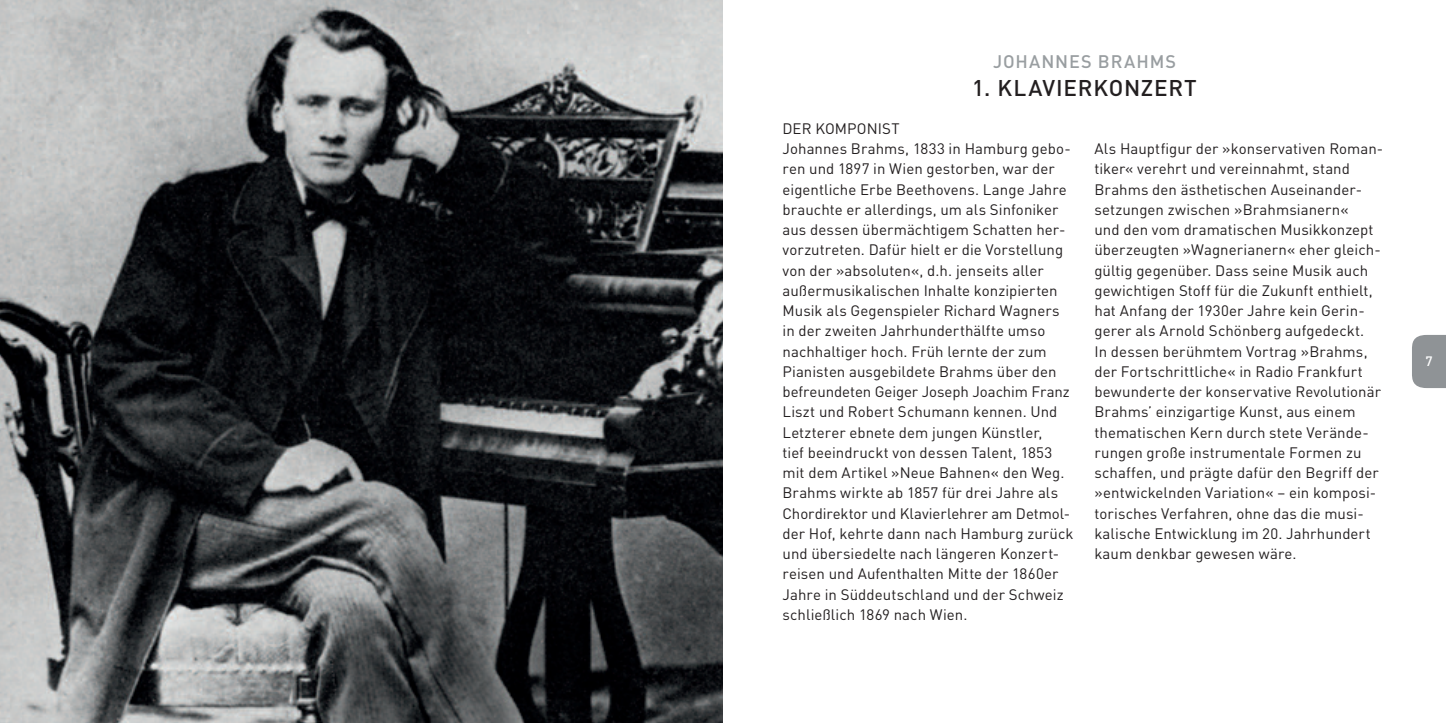
<style>
.page{position:relative;width:1446px;height:723px;background:#fff}
.page>*{position:absolute;margin:0;border:0;box-sizing:border-box;transform-origin:0 0}
.t1{font:500 22.5px "DIN";letter-spacing:.03em;color:#231f20}
.t2{font:500 18px "DIN";letter-spacing:.05em;color:#999ea1}
.t3{font:15px/20.2px "DIN";letter-spacing:.005em;color:#231f20}
.t4{font:500 13.5px "DIN";color:#fff}
</style>
<div class="page">
<div style="left:1412px;top:335px;width:34px;height:53px;background:#8f9396"></div>
<img style="left:0;top:0;width:723px;height:723px">
<p class="t2" style="left:993px;top:55px;width:184px">JOHANNES BRAHMS</p>
<h1 class="t1" style="left:972px;top:80px;width:226px">1. KLAVIERKONZERT</h1>
<p class="t3" style="left:782px;top:120px;width:292px">DER KOMPONIST<br>Johannes Brahms, 1833 in Hamburg gebo&shy;ren und 1897 in Wien gestorben, war der eigentliche Erbe Beethovens. Lange Jahre brauchte er allerdings, um als Sinfoniker aus dessen übermächtigem Schatten her&shy;vorzutreten. Dafür hielt er die Vorstellung von der »absoluten«, d.h. jenseits aller außermusikalischen Inhalte konzipierten Musik als Gegenspieler Richard Wagners in der zweiten Jahrhunderthälfte umso nachhaltiger hoch. Früh lernte der zum Pianisten ausgebildete Brahms über den befreundeten Geiger Joseph Joachim Franz Liszt und Robert Schumann kennen. Und Letzterer ebnete dem jungen Künstler,<br>tief beeindruckt von dessen Talent, 1853 mit dem Artikel »Neue Bahnen« den Weg.<br>Brahms wirkte ab 1857 für drei Jahre als Chordirektor und Klavierlehrer am Detmol&shy;der Hof, kehrte dann nach Hamburg zurück und übersiedelte nach längeren Konzert&shy;reisen und Aufenthalten Mitte der 1860er Jahre in Süddeutschland und der Schweiz schließlich 1869 nach Wien.</p>
<p class="t3" style="left:1094px;top:140px;width:290px">Als Hauptfigur der »konservativen Roman&shy;tiker« verehrt und vereinnahmt, stand Brahms den ästhetischen Auseinander&shy;setzungen zwischen »Brahmsianern«<br>und den vom dramatischen Musikkonzept überzeugten »Wagnerianern« eher gleich&shy;gültig gegenüber. Dass seine Musik auch gewichtigen Stoff für die Zukunft enthielt, hat Anfang der 1930er Jahre kein Gerin&shy;gerer als Arnold Schönberg aufgedeckt.<br>In dessen berühmtem Vortrag »Brahms, der Fortschrittliche« in Radio Frankfurt bewunderte der konservative Revolutionär Brahms’ einzigartige Kunst, aus einem thematischen Kern durch stete Verände&shy;rungen große instrumentale Formen zu schaffen, und prägte dafür den Begriff der »entwickelnden Variation« – ein komposi&shy;torisches Verfahren, ohne das die musi&shy;kalische Entwicklung im 20. Jahrhundert kaum denkbar gewesen wäre.</p>
<p class="t4" style="left:1425px;top:356px;width:9px">7</p>
</div>
